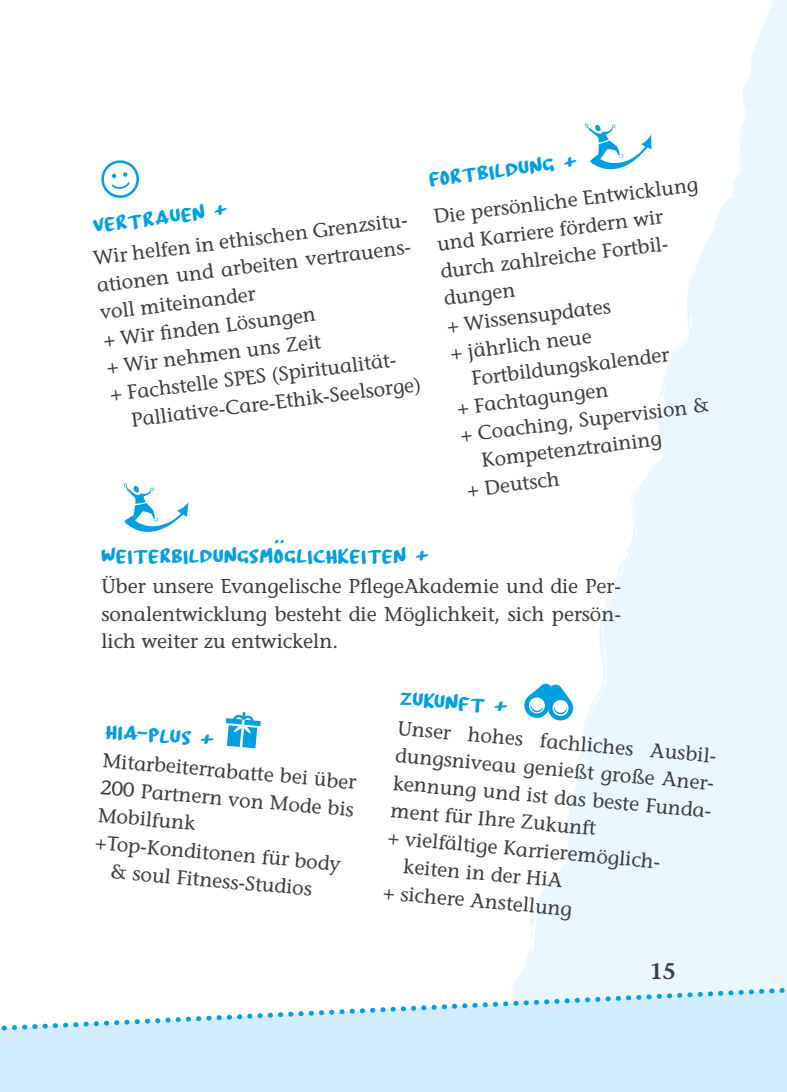
<style>
.page{position:relative;width:787px;height:1092px;background:#fff}
.page>*{position:absolute;margin:0;border:0;box-sizing:border-box;transform-origin:0 0}
.t1{font:600 22.5px "Stone Informal";color:#3d3d3c}
.t2{font:20px/27.5px "Stone Informal";color:#3d3d3c}
.t3{font:20px "Board Marker";letter-spacing:.05em;color:#009fe3}
</style>
<div class="page">
<svg style="left:522px;top:0;width:265px;height:971px;fill:#ebf7fe"></svg>
<div style="left:0;top:1072px;width:787px;height:19px;background:#d4edfc"></div>
<svg style="left:0;top:971px;width:787px;height:101px"></svg>
<svg style="left:101px;top:160px;width:38px;height:38px"></svg>
<svg style="left:226px;top:712px;width:35px;height:36px"></svg>
<svg style="left:124px;top:483px;width:64px;height:49px"></svg>
<svg style="left:275px;top:540px;width:9px;height:3px"></svg>
<svg style="left:524px;top:692px;width:26px;height:26px"></svg>
<svg style="left:529px;top:683px;width:45px;height:39px"></svg>
<svg style="left:585px;top:124px;width:66px;height:62px"></svg>
<p class="t3" style="left:428px;top:168px;width:150px;rotate:-7deg">FO RTBILDUNG +</p>
<p class="t2" style="left:432px;top:203px;width:267px;rotate:-7deg">Die persönliche Entwicklung</p>
<p class="t3" style="left:92px;top:214px;width:137px;rotate:-7deg">VERTRAUEN +</p>
<p class="t2" style="left:435px;top:230px;width:229px;rotate:-7deg">und Karriere fördern wir</p>
<p class="t2" style="left:92px;top:244px;width:321px;rotate:-7deg">Wir helfen in ethischen Grenzsitu&shy;ationen und arbeiten vertrauens&shy;voll miteinander<br>+ Wir fi nden Lösungen<br>+ Wir nehmen uns Zeit<br>+ Fachstelle SPES (Spiritualität-</p>
<p class="t2" style="left:439px;top:257px;width:234px;rotate:-7deg">durch zahlreiche Fortbil-</p>
<p class="t2" style="left:442px;top:285px;width:73px;rotate:-7deg">dungen</p>
<p class="t2" style="left:445px;top:312px;width:166px;rotate:-7deg">+ Wissensupdates</p>
<p class="t2" style="left:449px;top:339px;width:143px;rotate:-7deg">+ jährlich neue</p>
<p class="t2" style="left:470px;top:364px;width:200px;rotate:-7deg">Fortbildungskalender</p>
<p class="t2" style="left:455px;top:394px;width:153px;rotate:-7deg">+ Fachtagungen</p>
<p class="t2" style="left:130px;top:406px;width:293px;rotate:-7deg">Palliative-Care-Ethik-Seelsorge)</p>
<p class="t2" style="left:459px;top:421px;width:252px;rotate:-7deg">+ Coaching, Supervision &amp;</p>
<p class="t2" style="left:480px;top:446px;width:183px;rotate:-7deg">Kompetenztraining</p>
<p class="t2" style="left:466px;top:476px;width:94px;rotate:-7deg">+ Deutsch</p>
<p class="t3" style="left:101px;top:544px;width:329px">WEITERBILDUNGSMOGLICHKEITEN +</p>
<p class="t2" style="left:101px;top:572px;width:521px;text-align:justify">Über unsere Evangelische PflegeAkademie und die Per&shy;sonalentwicklung besteht die Möglichkeit, sich persön&shy;lich weiter zu entwickeln.</p>
<p class="t3" style="left:106px;top:719px;width:110px;rotate:5deg">HIA-PLUS +</p>
<p class="t2" style="left:104px;top:746px;width:256px;rotate:5deg">Mitarbeiterrabatte bei über</p>
<p class="t2" style="left:101px;top:773px;width:256px;rotate:5deg">200 Partnern von Mode bis</p>
<p class="t2" style="left:99px;top:801px;width:99px;rotate:5deg">Mobilfunk</p>
<p class="t2" style="left:97px;top:828px;width:247px;rotate:5deg">+Top-Konditonen für body</p>
<p class="t2" style="left:112px;top:857px;width:203px;rotate:5deg">&amp; soul Fitness-Studios</p>
<p class="t3" style="left:401px;top:686px;width:109px;rotate:5deg">ZUKUNFT +</p>
<p class="t2" style="left:399px;top:714px;width:321px;rotate:5deg">Unser hohes fachliches Ausbil-</p>
<p class="t2" style="left:396px;top:741px;width:321px;rotate:5deg">dungsniveau genießt große Aner-</p>
<p class="t2" style="left:394px;top:769px;width:321px;rotate:5deg">kennung und ist das beste Funda-</p>
<p class="t2" style="left:392px;top:796px;width:207px;rotate:5deg">ment für Ihre Zukunft</p>
<p class="t2" style="left:389px;top:823px;width:278px;rotate:5deg">+ vielfältige Karrieremöglich-</p>
<p class="t2" style="left:405px;top:852px;width:161px;rotate:5deg">keiten in der HiA</p>
<p class="t2" style="left:384px;top:878px;width:191px;rotate:5deg">+ sichere Anstellung</p>
<p class="t1" style="left:650px;top:958px;width:27px">15</p>
</div>
